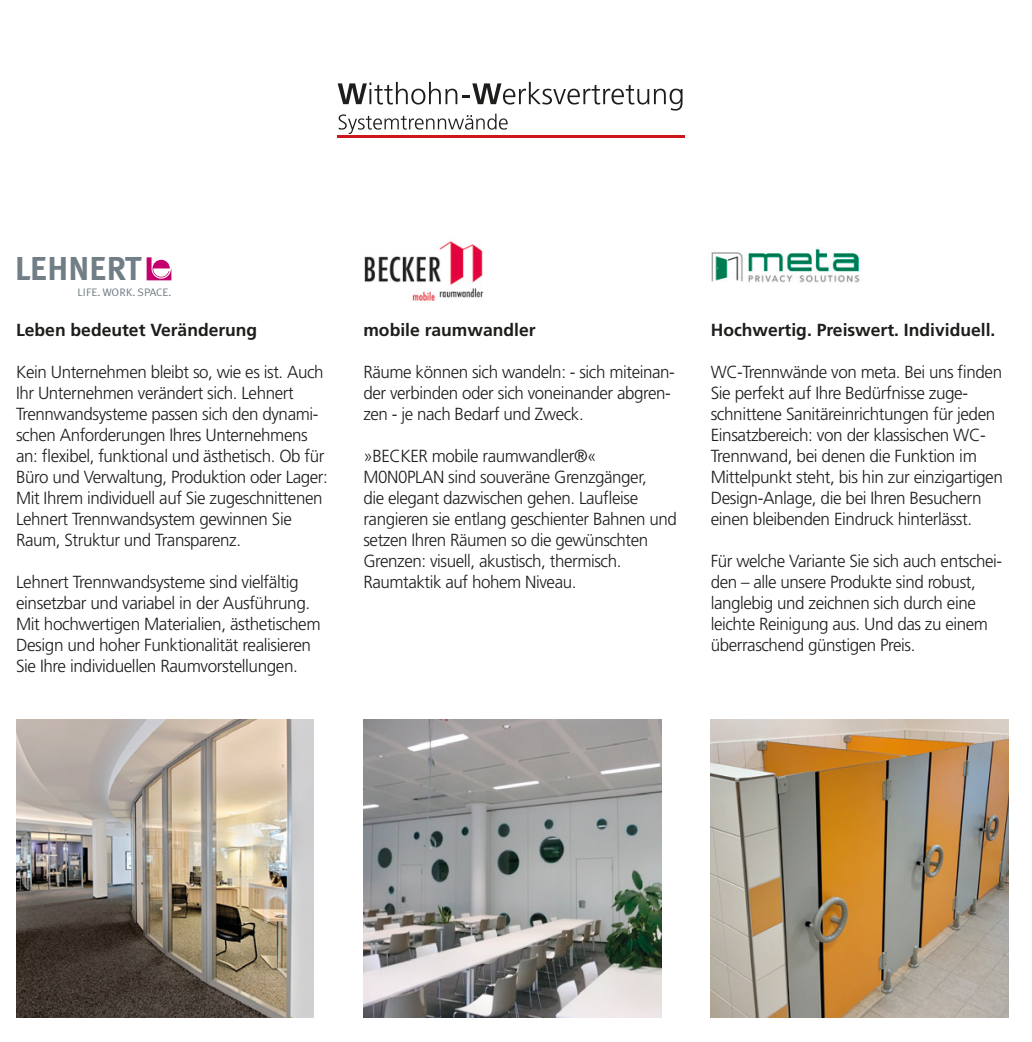
<style>
.page{position:relative;width:1032px;height:1042px;background:#fff}
.page>*{position:absolute;margin:0;border:0;box-sizing:border-box;transform-origin:0 0}
.t1{font:700 33.07px "Meta Plus";letter-spacing:-.015em;color:#717e86}
.t2{font:300 17.5px/21px "Frutiger LT Std";letter-spacing:-.025em;color:#1d1d1b}
.t3{font:700 17.5px "Frutiger LT Std";color:#1d1d1b}
.t4{font:10.85px "Meta Plus Normal";color:#717e86;scale:1.06 1}
</style>
<div class="page">
<img style="left:363px;top:719px;width:298px;height:298px">
<img style="left:711px;top:719px;width:297px;height:298px">
<img style="left:16px;top:719px;width:298px;height:298px">
<hr style="left:337px;top:135px;width:348px;height:2px;background:#cd171a">
<svg style="left:338px;top:82px;width:344px;height:52px"></svg>
<img style="left:364px;top:241px;width:120px;height:60px">
<img style="left:711px;top:248px;width:149px;height:35px">
<svg style="left:147px;top:257px;width:24px;height:23px"></svg>
<h1 class="t1" style="left:15px;top:250px;width:129px">LEHNERT</h1>
<p class="t4" style="left:77px;top:285px;width:90px">LIFE. WORK. SPACE.</p>
<p class="t3" style="left:16px;top:319px;width:243px">Leben bedeutet Veränderung</p>
<p class="t2" style="left:16px;top:361px;width:313px">Kein Unternehmen bleibt so, wie es ist. Auch Ihr Unternehmen verändert sich. Lehnert Trennwandsysteme passen sich den dynami&shy;schen Anforderungen Ihres Unternehmens an: flexibel, funktional und ästhetisch. Ob für Büro und Verwaltung, Produktion oder Lager:<br>Mit Ihrem individuell auf Sie zugeschnittenen Lehnert Trennwandsystem gewinnen Sie Raum, Struktur und Transparenz.</p>
<p class="t2" style="left:16px;top:571px;width:306px">Lehnert Trennwandsysteme sind vielfältig einsetzbar und variabel in der Ausführung.<br>Mit hochwertigen Materialien, ästhetischem Design und hoher Funktionalität realisieren Sie Ihre individuellen Raumvorstellungen.</p>
<p class="t3" style="left:363px;top:319px;width:174px">mobile raumwandler</p>
<p class="t2" style="left:363px;top:361px;width:313px">Räume können sich wandeln: - sich miteinan&shy;der verbinden oder sich voneinander abgren&shy;zen - je nach Bedarf und Zweck.</p>
<p class="t2" style="left:363px;top:445px;width:315px">»BECKER mobile raumwandler®« M0N0PLAN sind souveräne Grenzgänger,<br>die elegant dazwischen gehen. Laufleise rangieren sie entlang geschienter Bahnen und setzen Ihren Räumen so die gewünschten Grenzen: visuell, akustisch, thermisch.<br>Raumtaktik auf hohem Niveau.</p>
<p class="t3" style="left:711px;top:319px;width:286px">Hochwertig. Preiswert. Individuell.</p>
<p class="t2" style="left:711px;top:361px;width:294px">WC-Trennwände von meta. Bei uns finden Sie perfekt auf Ihre Bedürfnisse zuge&shy;schnittene Sanitäreinrichtungen für jeden Einsatzbereich: von der klassischen WC-Trennwand, bei denen die Funktion im Mittelpunkt steht, bis hin zur einzigartigen Design-Anlage, die bei Ihren Besuchern einen bleibenden Eindruck hinterlässt.</p>
<p class="t2" style="left:711px;top:550px;width:293px">Für welche Variante Sie sich auch entschei&shy;den – alle unsere Produkte sind robust, langlebig und zeichnen sich durch eine leichte Reinigung aus. Und das zu einem überraschend günstigen Preis.</p>
</div>
